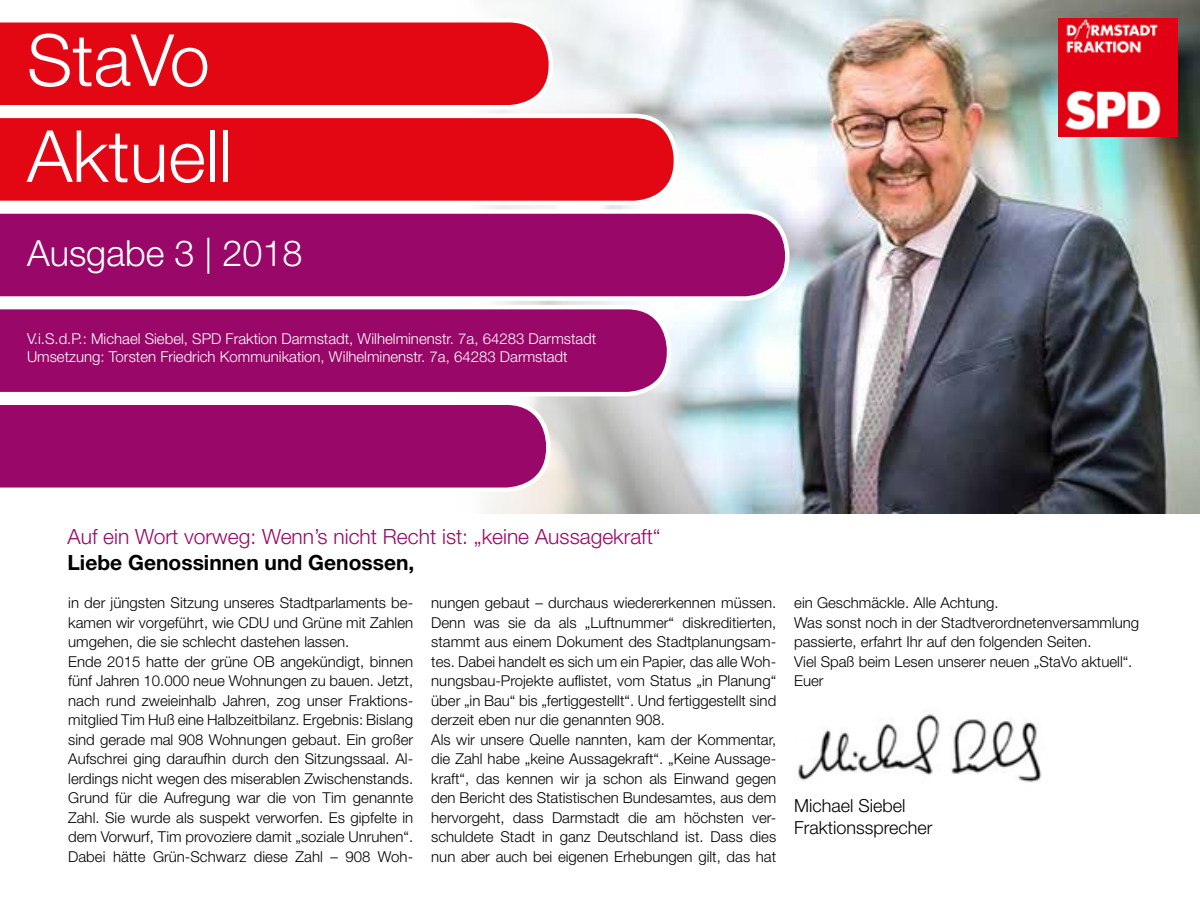
<style>
.page{position:relative;width:1200px;height:900px;background:#fff}
.page>*{position:absolute;margin:0;border:0;box-sizing:border-box;transform-origin:0 0}
.t1{font:300 72px "Helvetica Neue LT Std";color:#fff}
.t2{font:300 36px "Helvetica Neue LT Std";color:#fff}
.t3{font:300 21px "Helvetica Neue LT Std";color:#990868}
.t4{font:700 21px "Helvetica Neue LT Std";color:#000}
.t5{font:300 18px/21.6px "Helvetica Neue LT Std";color:#000}
.t6{font:300 15px/19.5px "Helvetica Neue LT Std";color:#000}
.t7{font:300 15px/18px "Helvetica Neue LT Std";color:#fff}
</style>
<div class="page">
<img style="left:483px;top:0;width:717px;height:513px">
<svg style="left:0;top:18px;width:553px;height:92px;background:#e6242f"></svg>
<svg style="left:0;top:114px;width:678px;height:91px;background:#e5202c"></svg>
<svg style="left:0;top:209px;width:790px;height:92px;background:#a42479"></svg>
<svg style="left:0;top:305px;width:671px;height:91px;background:#a32278"></svg>
<svg style="left:0;top:400px;width:551px;height:92px;background:#a5257a"></svg>
<img style="left:1059px;top:18px;width:119px;height:119px">
<img style="left:798px;top:714px;width:244px;height:69px">
<h1 class="t1" style="left:27px;top:16px;width:184px">StaVo</h1>
<h1 class="t1" style="left:27px;top:112px;width:207px">Aktuell</h1>
<h2 class="t2" style="left:27px;top:232px;width:277px">Ausgabe 3 | 2018</h2>
<p class="t7" style="left:27px;top:329px;width:571px">V.i.S.d.P.: Michael Siebel, SPD Fraktion Darmstadt, Wilhelminenstr. 7a, 64283 Darmstadt<br>Umsetzung: Torsten Friedrich Kommunikation, Wilhelminenstr. 7a, 64283 Darmstadt</p>
<h3 class="t3" style="left:68px;top:524px;width:595px">Auf ein Wort vorweg: Wenn’s nicht Recht ist: „keine Aussagekraft“</h3>
<h3 class="t4" style="left:68px;top:549px;width:348px">Liebe Genossinnen und Genossen,</h3>
<p class="t6" style="left:68px;top:593px;width:347px">in der jüngsten Sitzung unseres Stadtparlaments be&shy;kamen wir vorgeführt, wie CDU und Grüne mit Zahlen umgehen, die sie schlecht dastehen lassen.<br>Ende 2015 hatte der grüne OB angekündigt, binnen fünf Jahren 10.000 neue Wohnungen zu bauen. Jetzt, nach rund zweieinhalb Jahren, zog unser Fraktions&shy;mitglied Tim Huß eine Halbzeitbilanz. Ergebnis: Bislang sind gerade mal 908 Wohnungen gebaut. Ein großer Aufschrei ging daraufhin durch den Sitzungssaal. Al&shy;lerdings nicht wegen des miserablen Zwischenstands.<br>Grund für die Aufregung war die von Tim genannte Zahl. Sie wurde als suspekt verworfen. Es gipfelte in dem Vorwurf, Tim provoziere damit „soziale Unruhen“.<br>Dabei hätte Grün-Schwarz diese Zahl – 908 Woh-</p>
<p class="t6" style="left:431px;top:593px;width:347px">nungen gebaut – durchaus wiedererkennen müssen.<br>Denn was sie da als „Luftnummer“ diskreditierten, stammt aus einem Dokument des Stadtplanungsam&shy;tes. Dabei handelt es sich um ein Papier, das alle Woh&shy;nungsbau-Projekte auflistet, vom Status „in Planung“ über „in Bau“ bis „fertiggestellt“. Und fertiggestellt sind derzeit eben nur die genannten 908.<br>Als wir unsere Quelle nannten, kam der Kommentar, die Zahl habe „keine Aussagekraft“. „Keine Aussage&shy;kraft“, das kennen wir ja schon als Einwand gegen den Bericht des Statistischen Bundesamtes, aus dem hervorgeht, dass Darmstadt die am höchsten ver&shy;schuldete Stadt in ganz Deutschland ist. Dass dies nun aber auch bei eigenen Erhebungen gilt, das hat</p>
<p class="t6" style="left:794px;top:593px;width:347px">ein Geschmäckle. Alle Achtung.<br>Was sonst noch in der Stadtverordnetenversammlung passierte, erfahrt Ihr auf den folgenden Seiten.<br>Viel Spaß beim Lesen unserer neuen „StaVo aktuell“.<br>Euer</p>
<p class="t5" style="left:794px;top:795px;width:140px">Michael Siebel<br>Fraktionssprecher</p>
</div>
